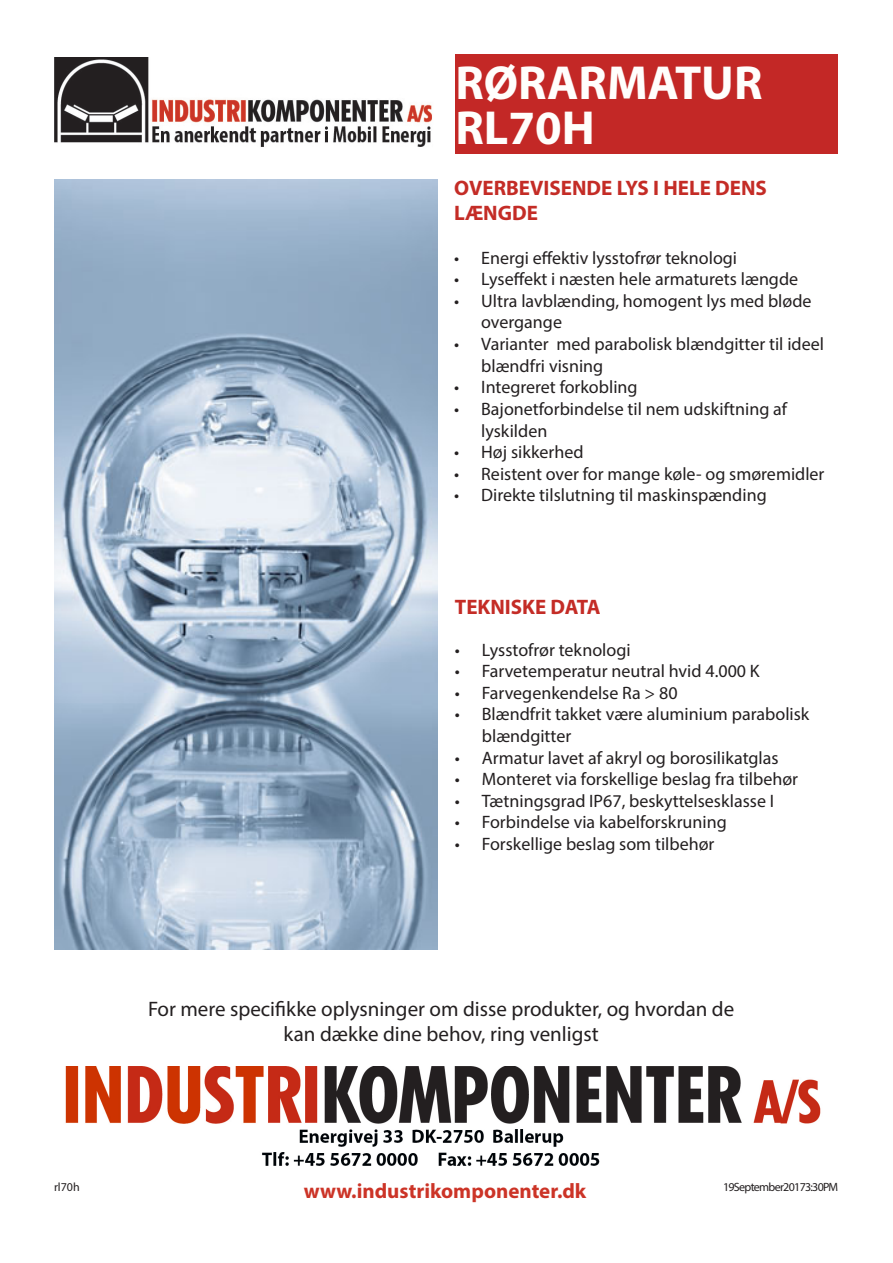
<style>
.page{position:relative;width:893px;height:1263px;background:#fff}
.page>*{position:absolute;margin:0;border:0;box-sizing:border-box;transform-origin:0 0}
.t1{font:700 48px "Myriad Pro";color:#fffefc}
.t2{font:21px "Myriad Pro";color:#231f20}
.t3{font:700 21px/25.2px "Myriad Pro";color:#c42c26}
.t4{font:700 21px "Myriad Pro";color:#cc3427}
.t5{font:18px/21.6px "Myriad Pro";color:#231f20}
.t6{font:12px "Myriad Pro";letter-spacing:-.055em;color:#231f20}
</style>
<div class="page">
<div style="left:455px;top:54px;width:383px;height:99px;background:#c32826"></div>
<img style="left:65px;top:1066px;width:756px;height:100px">
<img style="left:54px;top:180px;width:383px;height:770px">
<img style="left:54px;top:58px;width:378px;height:89px">
<p class="t1" style="left:455px;top:52px;width:309px">RØRARMATUR</p>
<p class="t1" style="left:455px;top:97px;width:141px">RL70H</p>
<p class="t3" style="left:454px;top:175px;width:314px">OVERBEVISENDE LYS I HELE DENS<br>LÆNGDE</p>
<p class="t5" style="left:454px;top:247px;width:284px">• Energi effektiv lysstofrør teknologi</p>
<p class="t5" style="left:454px;top:268px;width:345px">• Lyseffekt i næsten hele armaturets længde</p>
<p class="t5" style="left:481px;top:290px;width:332px;text-indent:-27px">• Ultra lavblænding, homogent lys med bløde overgange</p>
<p class="t5" style="left:481px;top:333px;width:344px;text-indent:-27px">• Varianter med parabolisk blændgitter til ideel blændfri visning</p>
<p class="t5" style="left:454px;top:376px;width:185px">• Integreret forkobling</p>
<p class="t5" style="left:481px;top:398px;width:307px;text-indent:-27px">• Bajonetforbindelse til nem udskiftning af lyskilden</p>
<p class="t5" style="left:454px;top:441px;width:131px">• Høj sikkerhed</p>
<p class="t5" style="left:454px;top:463px;width:372px">• Reistent over for mange køle- og smøremidler</p>
<p class="t5" style="left:454px;top:484px;width:314px">• Direkte tilslutning til maskinspænding</p>
<p class="t3" style="left:455px;top:594px;width:147px">TEKNISKE DATA</p>
<p class="t5" style="left:455px;top:638px;width:177px">• Lysstofrør teknologi</p>
<p class="t5" style="left:455px;top:660px;width:306px">• Farvetemperatur neutral hvid 4.000 K</p>
<p class="t5" style="left:455px;top:682px;width:224px">• Farvegenkendelse Ra &gt; 80</p>
<p class="t5" style="left:482px;top:703px;width:329px;text-indent:-27px">• Blændfrit takket være aluminium parabolisk blændgitter</p>
<p class="t5" style="left:455px;top:746px;width:325px">• Armatur lavet af akryl og borosilikatglas</p>
<p class="t5" style="left:455px;top:768px;width:345px">• Monteret via forskellige beslag fra tilbehør</p>
<p class="t5" style="left:455px;top:790px;width:321px">• Tætningsgrad IP67, beskyttelsesklasse I</p>
<p class="t5" style="left:455px;top:811px;width:273px">• Forbindelse via kabelforskruning</p>
<p class="t5" style="left:455px;top:833px;width:261px">• Forskellige beslag som tilbehør</p>
<p class="t2" style="left:148px;top:996px;width:588px">For mere specifikke oplysninger om disse produkter, og hvordan de</p>
<p class="t2" style="left:284px;top:1021px;width:317px">kan dække dine behov, ring venligst</p>
<p class="t6" style="left:54px;top:1180px;width:27px">rl70h</p>
<p class="t6" style="left:723px;top:1180px;width:117px">19 September 2017 3:30 PM</p>
<p class="t4" style="left:304px;top:1177px;width:284px">www.industrikomponenter.dk</p>
</div>
